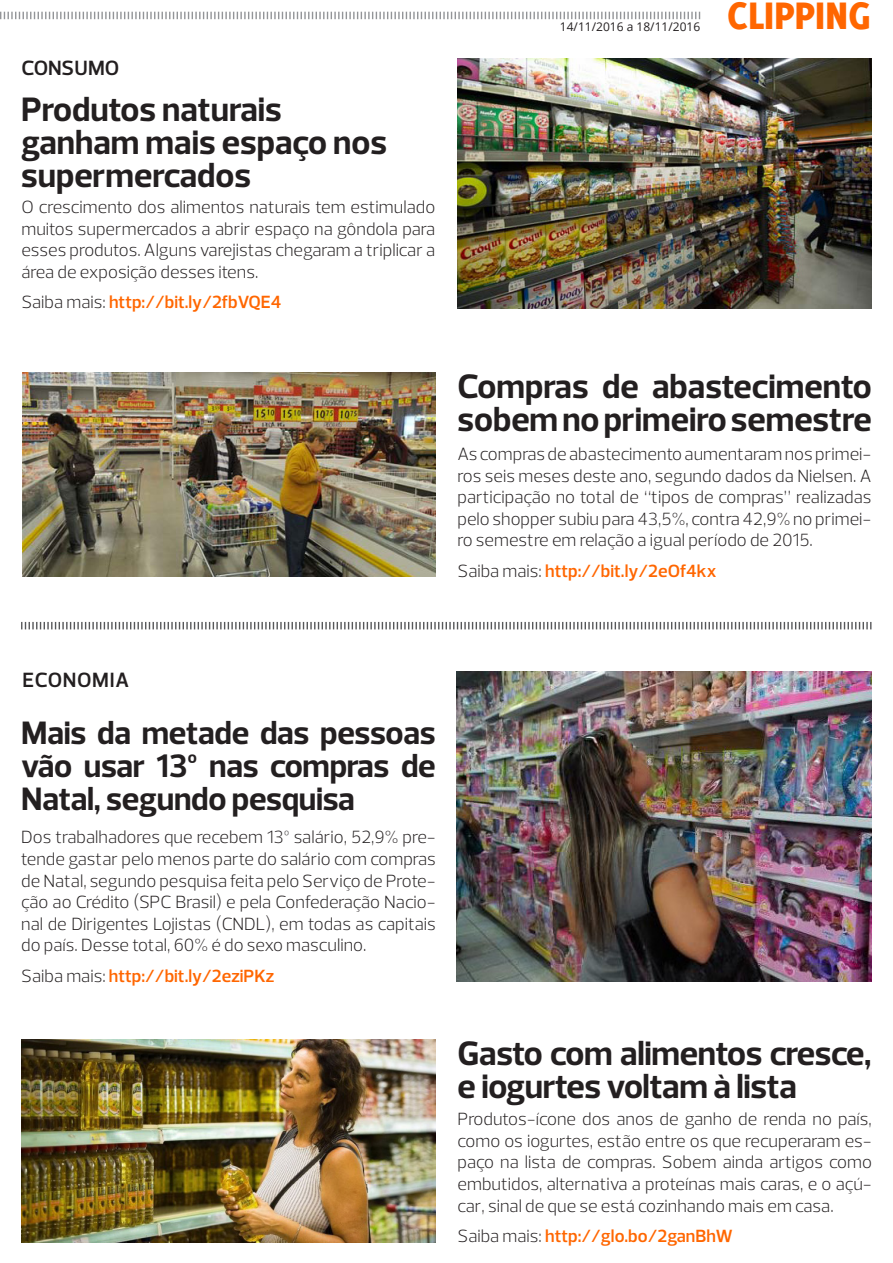
<style>
.page{position:relative;width:893px;height:1263px;background:#fff}
.page>*{position:absolute;margin:0;border:0;box-sizing:border-box;transform-origin:0 0}
.t1{font:800 42px "Delicious";color:#f60}
.t2{font:700 34.5px/33px "Prelo";color:#231f20}
.t3{font:700 33px/33px "Prelo";letter-spacing:-.01em;color:#231f20;text-align:justify}
.t4{font:600 21px "Prelo";letter-spacing:.03em;color:#231f20}
.t5{font:600 21px "Prelo";letter-spacing:.01em;color:#231f20}
.t6{font:300 18px/21.6px "Prelo";color:#231f20;text-align:justify}
.t7{font:600 18px "Prelo";color:#f60}
.t8{font:12px "Open Sans";color:#231f20}
.s1{font-weight:300;color:#231f20}
</style>
<div class="page">
<svg style="left:0;top:12px;width:700px;height:8px"></svg>
<svg style="left:21px;top:621px;width:851px;height:9px"></svg>
<img style="left:457px;top:59px;width:415px;height:249px">
<img style="left:457px;top:671px;width:414px;height:310px">
<img style="left:22px;top:372px;width:414px;height:204px">
<img style="left:21px;top:1039px;width:415px;height:203px">
<p class="t5" style="left:21px;top:55px;width:99px">CONSUMO</p>
<p class="t2" style="left:21px;top:93px;width:367px">Produtos naturais ganham mais espaço nos supermercados</p>
<p class="t6" style="left:21px;top:196px;width:415px">O crescimento dos alimentos naturais tem estimulado muitos supermercados a abrir espaço na gôndola para esses produtos. Alguns varejistas chegaram a triplicar a área de exposição desses itens.</p>
<p class="t7" style="left:21px;top:291px;width:261px"><span class="s1">Saiba mais:</span> http://bit.ly/2fbVQE4</p>
<p class="t8" style="left:560px;top:18px;width:142px">14/11/2016 a 18/11/2016</p>
<h1 class="t1" style="left:727px;top:-9px;width:145px">CLIPPING</h1>
<p class="t2" style="left:457px;top:370px;width:416px">Compras de abastecimento sobem no primeiro semestre</p>
<p class="t6" style="left:457px;top:443px;width:416px">As compras de abastecimento aumentaram nos primei&shy;ros seis meses deste ano, segundo dados da Nielsen. A participação no total de “tipos de compras” realizadas pelo shopper subiu para 43,5%, contra 42,9% no primei&shy;ro semestre em relação a igual período de 2015.</p>
<p class="t7" style="left:457px;top:559px;width:260px"><span class="s1">Saiba mais:</span> http://bit.ly/2eOf4kx</p>
<p class="t4" style="left:22px;top:667px;width:108px">ECONOMIA</p>
<p class="t3" style="left:21px;top:717px;width:416px">Mais da metade das pessoas vão usar 13º nas compras de Natal, segundo pesquisa</p>
<p class="t6" style="left:21px;top:827px;width:416px">Dos trabalhadores que recebem 13º salário, 52,9% pre&shy;tende gastar pelo menos parte do salário com compras de Natal, segundo pesquisa feita pelo Serviço de Prote&shy;ção ao Crédito (SPC Brasil) e pela Confederação Nacio&shy;nal de Dirigentes Lojistas (CNDL), em todas as capitais do país. Desse total, 60% é do sexo masculino.</p>
<p class="t7" style="left:21px;top:964px;width:254px"><span class="s1">Saiba mais:</span> http://bit.ly/2eziPKz</p>
<p class="t2" style="left:457px;top:1037px;width:416px">Gasto com alimentos cresce, e iogurtes voltam à lista</p>
<p class="t6" style="left:457px;top:1108px;width:416px">Produtos-ícone dos anos de ganho de renda no país, como os iogurtes, estão entre os que recuperaram es&shy;paço na lista de compras. Sobem ainda artigos como embutidos, alternativa a proteínas mais caras, e o açú&shy;car, sinal de que se está cozinhando mais em casa.</p>
<p class="t7" style="left:457px;top:1224px;width:277px"><span class="s1">Saiba mais:</span> http://glo.bo/2ganBhW</p>
</div>
